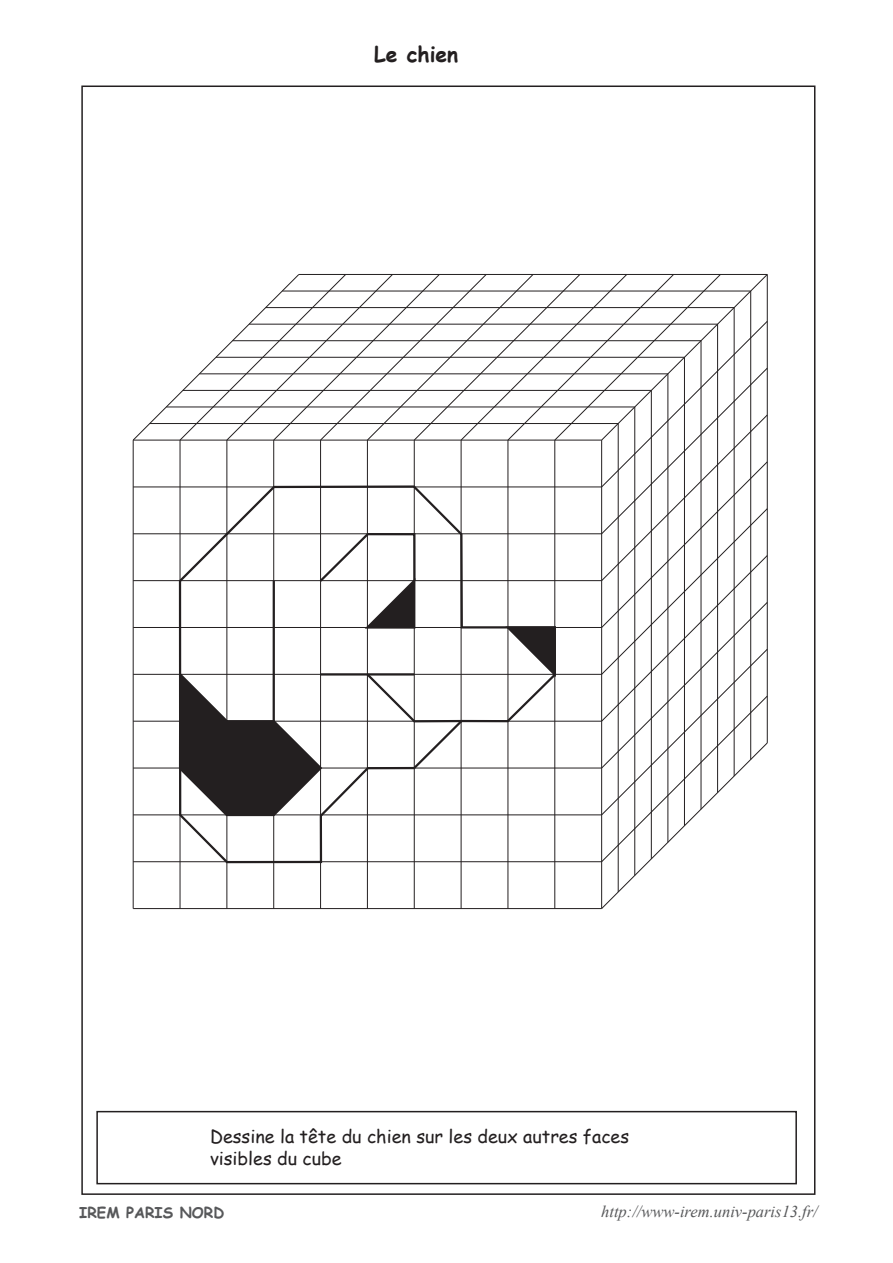
<style>
.page{position:relative;width:893px;height:1263px;background:#fff}
.page>*{position:absolute;margin:0;border:0;box-sizing:border-box;transform-origin:0 0}
.t1{font:700 21.45px "Comic Sans MS";color:#231f20}
.t2{font:18px/21.6px "Comic Sans MS";color:#231f20}
.t3{font:italic 16.5px "Times New Roman";color:#57585a}
.t4{font:700 15px "Comic Sans MS";color:#57585a}
</style>
<div class="page">
<div style="left:96px;top:1111px;width:701px;height:73px;border:2px solid #231f20"></div>
<svg style="left:132px;top:274px;width:636px;height:636px"></svg>
<p class="t1" style="left:374px;top:38px;width:85px">Le chien</p>
<p class="t2" style="left:210px;top:1125px;width:421px">Dessine la tête du chien sur les deux autres faces visibles du cube</p>
<p class="t4" style="left:79px;top:1201px;width:147px">IREM PARIS NORD</p>
<p class="t3" style="left:601px;top:1200px;width:218px">http://www-irem.univ-paris13.fr/</p>
</div>
